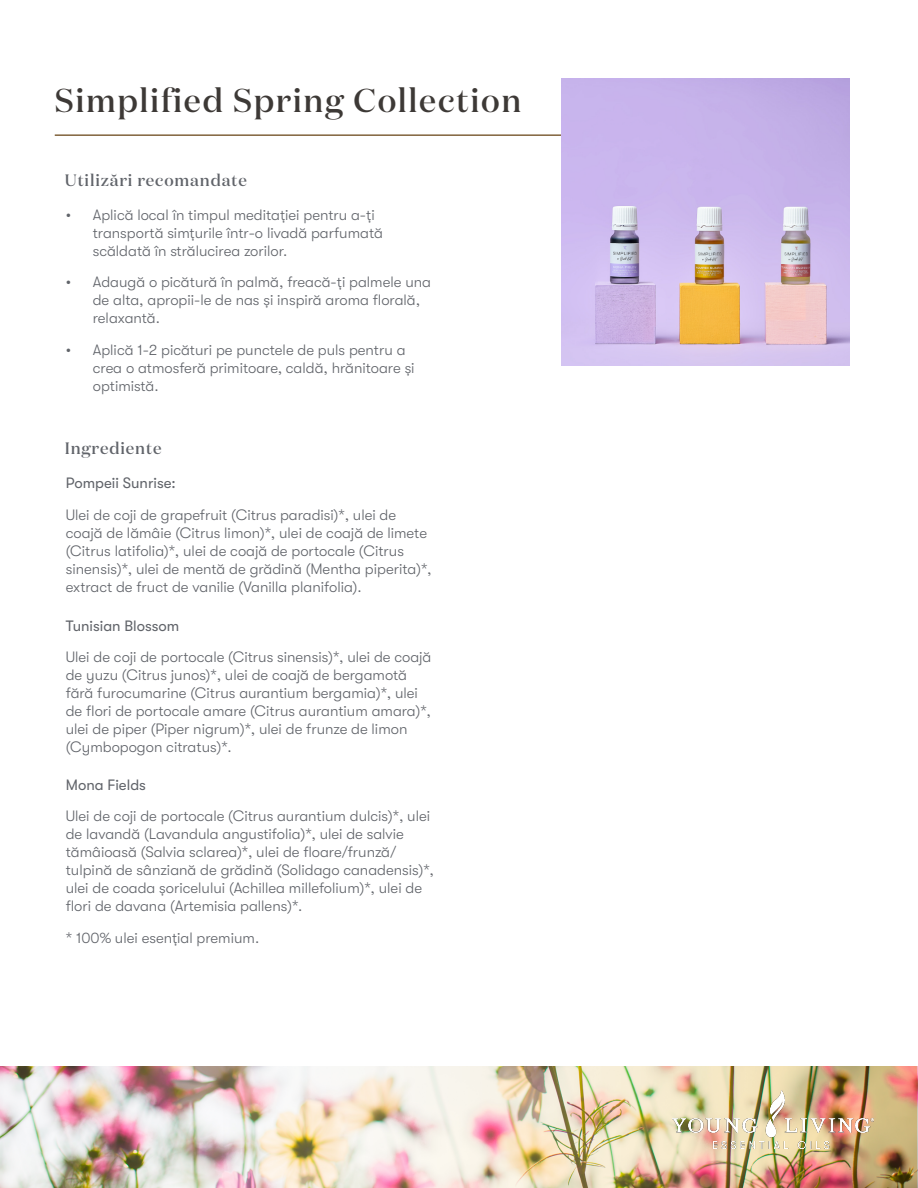
<style>
.page{position:relative;width:918px;height:1188px;background:#fff}
.page>*{position:absolute;margin:0;border:0;box-sizing:border-box;transform-origin:0 0}
.t1{font:500 33px "Domaine Display";letter-spacing:.05em;color:#3d3936}
.t2{font:500 16.5px "Domaine Display";letter-spacing:.05em;color:#61646a}
.t3{font:300 15px/18px "GT Walsheim Pro";color:#61646a}
.t4{font:15px "GT Walsheim Pro";color:#61646a}
</style>
<div class="page">
<img style="left:0;top:1066px;width:918px;height:122px">
<img style="left:159px;top:1066px;width:758px;height:122px">
<img style="left:673px;top:1090px;width:200px;height:58px">
<hr style="left:55px;top:134px;width:544px;height:2px;background:#80623b">
<img style="left:562px;top:78px;width:287px;height:288px">
<h1 class="t1" style="left:55px;top:80px;width:468px">Simplified Spring Collection</h1>
<p class="t2" style="left:65px;top:169px;width:184px">Utilizări recomandate</p>
<p class="t3" style="left:93px;top:206px;width:292px;text-indent:-27px">• Aplică local în timpul meditației pentru a-ți transportă simțurile într-o livadă parfumată scăldată în strălucirea zorilor.</p>
<p class="t3" style="left:93px;top:273px;width:340px;text-indent:-27px">• Adaugă o picătură în palmă, freacă-ți palmele una de alta, apropii-le de nas și inspiră aroma florală, relaxantă.</p>
<p class="t3" style="left:93px;top:341px;width:323px;text-indent:-27px">• Aplică 1-2 picături pe punctele de puls pentru a crea o atmosferă primitoare, caldă, hrănitoare și optimistă.</p>
<p class="t2" style="left:65px;top:438px;width:98px">Ingrediente</p>
<p class="t4" style="left:66px;top:475px;width:112px">Pompeii Sunrise:</p>
<p class="t3" style="left:66px;top:506px;width:367px">Ulei de coji de grapefruit (Citrus paradisi)*, ulei de coajă de lămâie (Citrus limon)*, ulei de coajă de limete (Citrus latifolia)*, ulei de coajă de portocale (Citrus sinensis)*, ulei de mentă de grădină (Mentha piperita)*, extract de fruct de vanilie (Vanilla planifolia).</p>
<p class="t4" style="left:66px;top:617px;width:115px">Tunisian Blossom</p>
<p class="t3" style="left:66px;top:648px;width:367px">Ulei de coji de portocale (Citrus sinensis)*, ulei de coajă de yuzu (Citrus junos)*, ulei de coajă de bergamotă fără furocumarine (Citrus aurantium bergamia)*, ulei de flori de portocale amare (Citrus aurantium amara)*, ulei de piper (Piper nigrum)*, ulei de frunze de limon (Cymbopogon citratus)*.</p>
<p class="t4" style="left:66px;top:776px;width:82px">Mona Fields</p>
<p class="t3" style="left:66px;top:807px;width:370px">Ulei de coji de portocale (Citrus aurantium dulcis)*, ulei de lavandă (Lavandula angustifolia)*, ulei de salvie tămâioasă (Salvia sclarea)*, ulei de floare/frunză/ tulpină de sânziană de grădină (Solidago canadensis)*, ulei de coada șoricelului (Achillea millefolium)*, ulei de flori de davana (Artemisia pallens)*.</p>
<p class="t3" style="left:66px;top:929px;width:195px">* 100% ulei esențial premium.</p>
</div>
